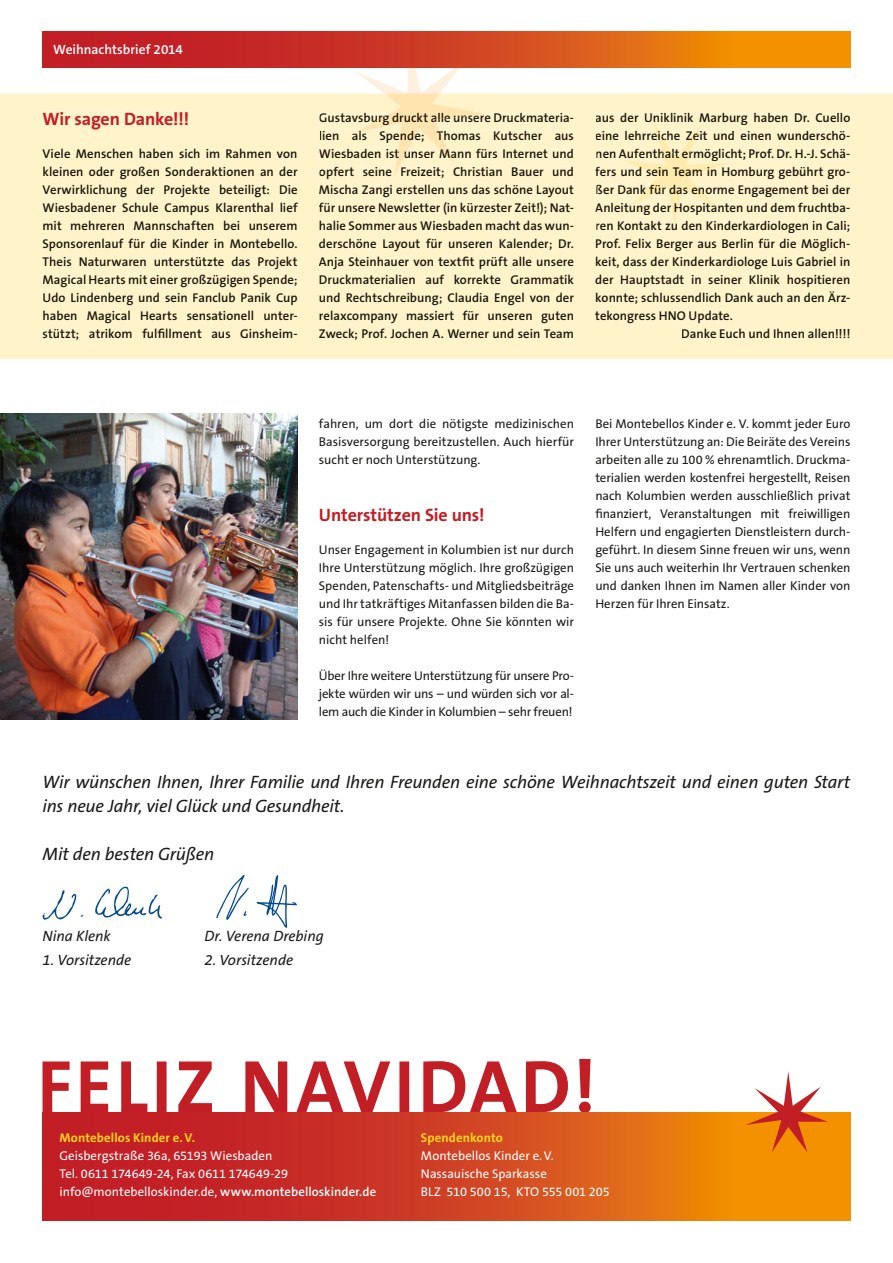
<style>
.page{position:relative;width:893px;height:1263px;background:#fff}
.page>*{position:absolute;margin:0;border:0;box-sizing:border-box;transform-origin:0 0}
.t1{font:italic 18px/24px "The Sans B W5 Plain";letter-spacing:-.01em;color:#1a1a18}
.t2{font:700 18px "The Sans B W7";letter-spacing:-.01em;color:#c21e26}
.t3{font:700 18px "The Sans B W7";letter-spacing:-.01em;color:#c21f26}
.t4{font:italic 15px "The Sans B W5 Plain";color:#1a1a18}
.t5{font:600 13.5px "The Sans B W6";color:#fff}
.t6{font:600 12.75px/18px "The Sans B W6";letter-spacing:.005em;color:#1a180c;text-align:justify}
.t7{font:12.75px/18px "The Sans B W5 Plain";letter-spacing:-.005em;color:#1a1a18;text-align:justify}
.t8{font:12.75px "The Sans B W5 Plain";color:#fff}
.t9{font:700 12.75px "The Sans B W7";letter-spacing:.01em;color:#ffd516}
.s1{font-family:"The Sans B W6";font-weight:600}
</style>
<div class="page">
<svg style="left:43px;top:32px;width:807px;height:36px;background:#d65018"></svg>
<svg style="left:43px;top:1059px;width:548px;height:53px"></svg>
<svg style="left:43px;top:1112px;width:807px;height:108px;background:#d34a1d"></svg>
<svg style="left:42px;top:886px;width:120px;height:34px"></svg>
<svg style="left:216px;top:875px;width:81px;height:53px"></svg>
<svg style="left:745px;top:1071px;width:83px;height:81px"></svg>
<div style="left:0;top:94px;width:893px;height:265px;background:#fff3ca"></div>
<div style="left:43px;top:112px;width:146px;height:17px;background:#fff3ca"></div>
<div style="left:43px;top:149px;width:255px;height:9px;background:#fff3ca"></div>
<div style="left:44px;top:167px;width:254px;height:12px;background:#fff3ca"></div>
<div style="left:43px;top:185px;width:255px;height:12px;background:#fff3ca"></div>
<div style="left:43px;top:202px;width:255px;height:13px;background:#fff3ca"></div>
<div style="left:44px;top:220px;width:254px;height:10px;background:#fff3ca"></div>
<div style="left:43px;top:238px;width:255px;height:13px;background:#fff3ca"></div>
<div style="left:43px;top:257px;width:255px;height:12px;background:#fff3ca"></div>
<div style="left:43px;top:275px;width:255px;height:12px;background:#fff3ca"></div>
<div style="left:44px;top:293px;width:254px;height:12px;background:#fff3ca"></div>
<div style="left:44px;top:311px;width:253px;height:12px;background:#fff3ca"></div>
<div style="left:43px;top:328px;width:255px;height:12px;background:#fff3ca"></div>
<svg style="left:319px;top:37px;width:255px;height:142px"></svg>
<div style="left:319px;top:185px;width:255px;height:12px;background:#fff3ca"></div>
<div style="left:319px;top:202px;width:254px;height:13px;background:#fff3ca"></div>
<div style="left:320px;top:221px;width:253px;height:9px;background:#fff3ca"></div>
<div style="left:319px;top:238px;width:255px;height:13px;background:#fff3ca"></div>
<div style="left:319px;top:256px;width:255px;height:13px;background:#fff3ca"></div>
<div style="left:320px;top:274px;width:254px;height:10px;background:#fff3ca"></div>
<div style="left:320px;top:293px;width:254px;height:12px;background:#fff3ca"></div>
<div style="left:320px;top:310px;width:254px;height:13px;background:#fff3ca"></div>
<div style="left:319px;top:328px;width:255px;height:12px;background:#fff3ca"></div>
<svg style="left:595px;top:113px;width:255px;height:120px;background:#fff2c8"></svg>
<div style="left:596px;top:238px;width:254px;height:13px;background:#fff3ca"></div>
<div style="left:596px;top:257px;width:254px;height:12px;background:#fff3ca"></div>
<div style="left:596px;top:275px;width:254px;height:12px;background:#fff3ca"></div>
<div style="left:596px;top:291px;width:254px;height:13px;background:#fff3ca"></div>
<div style="left:595px;top:311px;width:138px;height:12px;background:#fff3ca"></div>
<div style="left:682px;top:329px;width:167px;height:9px;background:#fff3ca"></div>
<img style="left:0;top:414px;width:298px;height:306px">
<p class="t5" style="left:53px;top:40px;width:131px">Weihnachtsbrief 2014</p>
<h1 class="t3" style="left:43px;top:107px;width:148px">Wir sagen Danke!!!</h1>
<p class="t6" style="left:43px;top:145px;width:257px">Viele Menschen haben sich im Rahmen von kleinen oder großen Sonderaktionen an der Verwirklichung der Projekte beteiligt: Die Wiesbadener Schule Campus Klarenthal lief mit mehreren Mannschaften bei unserem Sponsorenlauf für die Kinder in Montebello.<br>Theis Naturwaren unterstützte das Projekt Magical Hearts mit einer großzügigen Spende; Udo Lindenberg und sein Fanclub Panik Cup haben Magical Hearts sensationell unter&shy;stützt; atrikom fulfillment aus Ginsheim-</p>
<p class="t6" style="left:319px;top:109px;width:257px">Gustavsburg druckt alle unsere Druckmateria&shy;lien als Spende; Thomas Kutscher aus Wiesbaden ist unser Mann fürs Internet und opfert seine Freizeit; Christian Bauer und Mischa Zangi erstellen uns das schöne Layout für unsere Newsletter (in kürzester Zeit!); Nat&shy;halie Sommer aus Wiesbaden macht das wun&shy;derschöne Layout für unseren Kalender; Dr.<br>Anja Steinhauer von textfit prüft alle unsere Druckmaterialien auf korrekte Grammatik und Rechtschreibung; Claudia Engel von der relaxcompany massiert für unseren guten Zweck; Prof. Jochen A. Werner und sein Team</p>
<p class="t6" style="left:595px;top:109px;width:257px">aus der Uniklinik Marburg haben Dr. Cuello</p>
<p class="t6" style="left:595px;top:127px;width:257px">eine lehrreiche Zeit und einen wunderschö-</p>
<p class="t6" style="left:595px;top:145px;width:257px">nen Aufenthalt ermöglicht; Prof. Dr. H.-J. Schä-</p>
<p class="t6" style="left:595px;top:163px;width:257px">fers und sein Team in Homburg gebührt gro-</p>
<p class="t6" style="left:595px;top:181px;width:257px">ßer Dank für das enorme Engagement bei der</p>
<p class="t6" style="left:595px;top:199px;width:257px">Anleitung der Hospitanten und dem fruchtba-</p>
<p class="t6" style="left:595px;top:217px;width:256px">ren Kontakt zu den Kinderkardiologen in Cali;</p>
<p class="t6" style="left:595px;top:235px;width:257px">Prof. Felix Berger aus Berlin für die Möglich-</p>
<p class="t6" style="left:595px;top:253px;width:257px">keit, dass der Kinderkardiologe Luis Gabriel in</p>
<p class="t6" style="left:595px;top:271px;width:257px">der Hauptstadt in seiner Klinik hospitieren</p>
<p class="t6" style="left:595px;top:289px;width:257px">konnte; schlussendlich Dank auch an den Ärz-</p>
<p class="t6" style="left:595px;top:307px;width:139px">tekongress HNO Update.</p>
<p class="t6" style="left:681px;top:325px;width:171px">Danke Euch und Ihnen allen!!!!</p>
<p class="t7" style="left:319px;top:415px;width:257px">fahren, um dort die nötigste medizinischen Basisversorgung bereitzustellen. Auch hierfür sucht er noch Unterstützung.</p>
<h1 class="t2" style="left:319px;top:503px;width:167px">Unterstützen Sie uns!</h1>
<p class="t7" style="left:319px;top:541px;width:257px">Unser Engagement in Kolumbien ist nur durch Ihre Unterstützung möglich. Ihre großzügigen Spenden, Patenschafts- und Mitgliedsbeiträge und Ihr tatkräftiges Mitanfassen bilden die Ba&shy;sis für unsere Projekte. Ohne Sie könnten wir nicht helfen!</p>
<p class="t7" style="left:319px;top:667px;width:257px">Über Ihre weitere Unterstützung für unsere Pro&shy;jekte würden wir uns – und würden sich vor al&shy;lem auch die Kinder in Kolumbien – sehr freuen!</p>
<p class="t7" style="left:595px;top:415px;width:257px">Bei Montebellos Kinder e. V. kommt jeder Euro Ihrer Unterstützung an: Die Beiräte des Vereins arbeiten alle zu 100 % ehrenamtlich. Druckma&shy;terialien werden kostenfrei hergestellt, Reisen nach Kolumbien werden ausschließlich privat finanziert, Veranstaltungen mit freiwilligen Helfern und engagierten Dienstleistern durch&shy;geführt. In diesem Sinne freuen wir uns, wenn Sie uns auch weiterhin Ihr Vertrauen schenken und danken Ihnen im Namen aller Kinder von Herzen für Ihren Einsatz.</p>
<h1 class="t1" style="left:43px;top:770px;width:809px">Wir wünschen Ihnen, Ihrer Familie und Ihren Freunden eine schöne Weihnachtszeit und einen guten Start ins neue Jahr, viel Glück und Gesundheit.</h1>
<h1 class="t1" style="left:43px;top:842px;width:173px">Mit den besten Grüßen</h1>
<p class="t4" style="left:43px;top:926px;width:70px">Nina Klenk</p>
<p class="t4" style="left:205px;top:926px;width:121px">Dr. Verena Drebing</p>
<p class="t4" style="left:43px;top:950px;width:90px">1. Vorsitzende</p>
<p class="t4" style="left:205px;top:950px;width:90px">2. Vorsitzende</p>
<p class="t9" style="left:60px;top:1129px;width:137px">Montebellos Kinder e. V.</p>
<p class="t9" style="left:421px;top:1129px;width:83px">Spendenkonto</p>
<p class="t8" style="left:60px;top:1147px;width:214px">Geisbergstraße 36a, 65193 Wiesbaden</p>
<p class="t8" style="left:421px;top:1147px;width:134px">Montebellos Kinder e. V.</p>
<p class="t8" style="left:60px;top:1165px;width:230px">Tel. 0611 174649-24, Fax 0611 174649-29</p>
<p class="t8" style="left:421px;top:1165px;width:127px">Nassauische Sparkasse</p>
<p class="t8" style="left:60px;top:1183px;width:318px">info@montebelloskinder.de, <span class="s1">www.montebelloskinder.de</span></p>
<p class="t8" style="left:421px;top:1183px;width:190px">BLZ 510 500 15, KTO 555 001 205</p>
</div>
